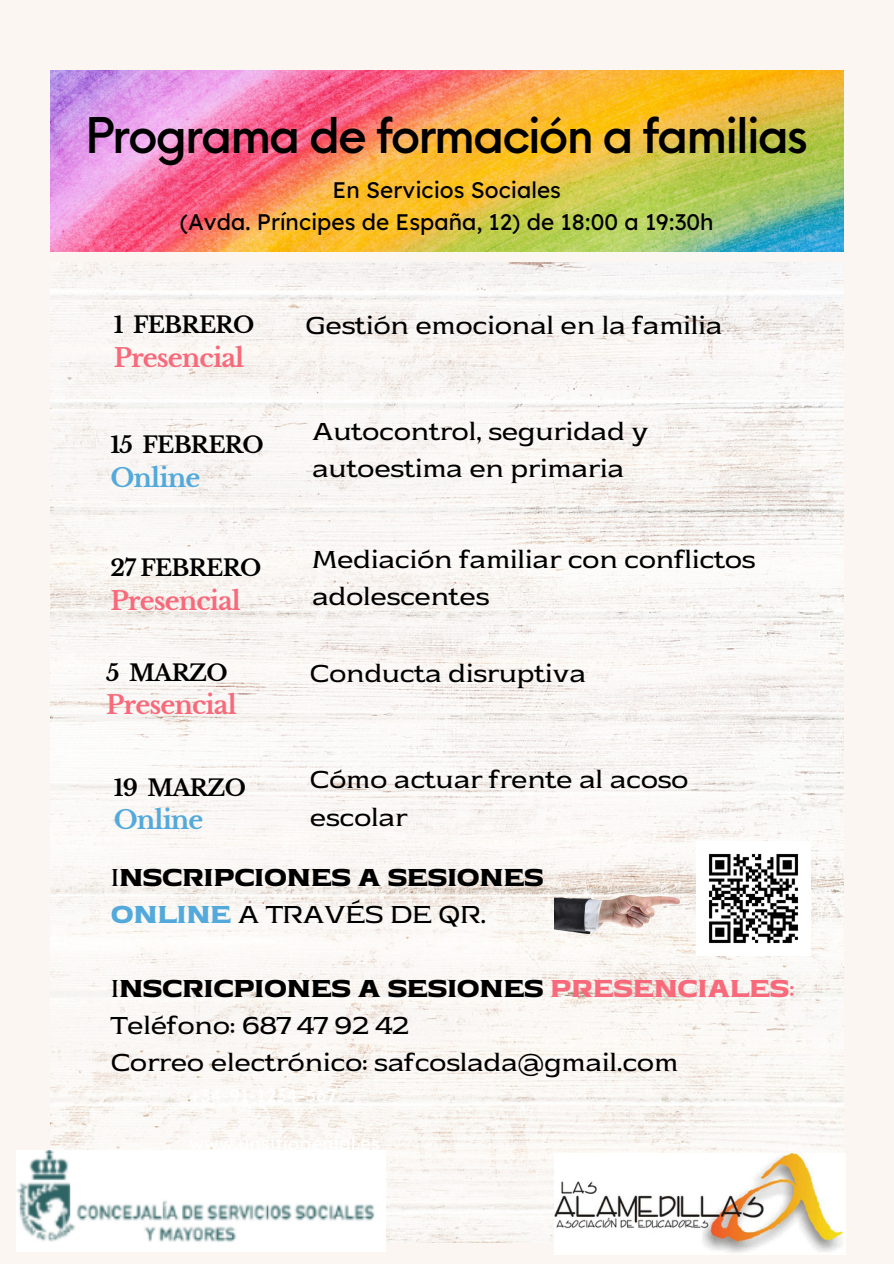
<style>
.page{position:relative;width:894px;height:1264px;background:#fff}
.page>*{position:absolute;margin:0;border:0;box-sizing:border-box;transform-origin:0 0}
.t1{font:500 48px "Neue Einstellung";letter-spacing:-.055em;color:#000}
.t2{font:27px/37.2px "Asangha Re Ex";letter-spacing:-.035em;color:#000}
.t3{font:27px "Asangha Bo Ex";letter-spacing:-.035em;color:#000}
.t4{font:700 25.5px "Libre Baskerville";letter-spacing:-.035em;color:#f86a7b}
.t5{font:700 25.5px "Libre Baskerville";letter-spacing:-.035em;color:#53a9db}
.t6{font:22.5px "Lexend Deca";color:#000}
.t7{font:700 22.5px "Libre Baskerville";letter-spacing:-.035em;color:#000}
.s1{font-family:"Asangha Re Ex"}
.s2{font-family:"Asangha Bo Ex";color:#53a9db}
.s3{color:#f86a7b}
.s4{font-family:"Asangha Re Ex";color:#f86a7b}
</style>
<div class="page">
<div style="left:0;top:0;width:893px;height:1263px;background:#fbf6f1"></div>
<img style="left:50px;top:71px;width:793px;height:181px">
<img style="left:50px;top:262px;width:793px;height:980px">
<img style="left:17px;top:1150px;width:369px;height:100px">
<img style="left:554px;top:1153px;width:290px;height:101px">
<img style="left:696px;top:841px;width:114px;height:114px">
<img style="left:554px;top:895px;width:124px;height:38px">
<p class="t1" style="left:86px;top:92px;width:723px">Programa de formación a familias</p>
<p class="t6" style="left:332px;top:176px;width:230px">En Servicios Sociales</p>
<p class="t6" style="left:180px;top:207px;width:535px">(Avda. Príncipes de España, 12) de 18:00 a 19:30h</p>
<p class="t7" style="left:114px;top:311px;width:142px">1 FEBRERO</p>
<p class="t4" style="left:114px;top:342px;width:132px">Presencial</p>
<p class="t7" style="left:110px;top:431px;width:155px">15 FEBRERO</p>
<p class="t5" style="left:110px;top:462px;width:91px">Online</p>
<p class="t7" style="left:110px;top:554px;width:152px">27 FEBRERO</p>
<p class="t4" style="left:110px;top:585px;width:132px">Presencial</p>
<p class="t7" style="left:106px;top:658px;width:123px">5 MARZO</p>
<p class="t4" style="left:106px;top:689px;width:132px">Presencial</p>
<p class="t7" style="left:114px;top:773px;width:134px">19 MARZO</p>
<p class="t5" style="left:114px;top:804px;width:91px">Online</p>
<p class="t2" style="left:305px;top:306px;width:419px">Gestión emocional en la familia</p>
<p class="t2" style="left:311px;top:412px;width:338px">Autocontrol, seguridad y autoestima en primaria</p>
<p class="t2" style="left:311px;top:540px;width:445px">Mediación familiar con conflictos adolescentes</p>
<p class="t2" style="left:309px;top:654px;width:278px">Conducta disruptiva</p>
<p class="t2" style="left:309px;top:760px;width:381px">Cómo actuar frente al acoso escolar</p>
<p class="t3" style="left:110px;top:860px;width:435px"><span class="s1">I</span>NSCRIPCIONES A SESIONES</p>
<p class="t2" style="left:110px;top:895px;width:377px"><span class="s2">ONLINE</span> A TRAVÉS DE QR.</p>
<p class="t3" style="left:110px;top:972px;width:686px"><span class="s1">I</span>NSCRICPIONES A SESIONES <span class="s3">PRESENCIALES</span><span class="s4">:</span></p>
<p class="t2" style="left:110px;top:1006px;width:301px">Teléfono: 687 47 92 42</p>
<p class="t2" style="left:110px;top:1043px;width:569px">Correo electrónico: safcoslada@gmail.com</p>
</div>
